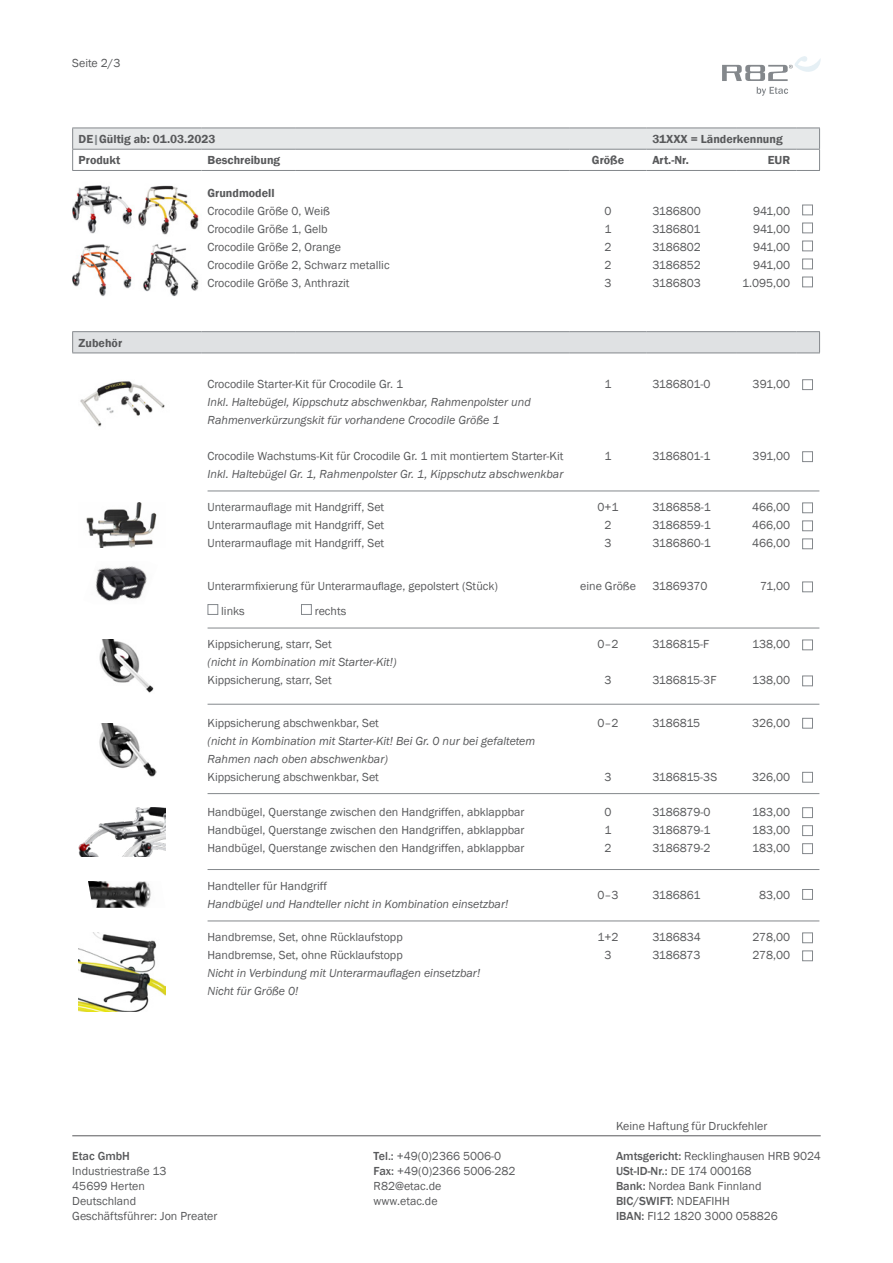
<style>
.page{position:relative;width:893px;height:1263px;background:#fff}
.page>*{position:absolute;margin:0;border:0;box-sizing:border-box;transform-origin:0 0}
.t1{font:12px/18px "Franklin Gothic";color:#58595b;text-align:justify}
.t2{font:italic 12px/18px "Franklin Gothic";color:#58595b}
.t3{font:600 12px "Franklin Gothic";color:#58595b}
.t4{font:500 12px "Franklin Gothic";color:#58595b}
.s1{color:#84888c}
.s2{font-weight:500}
</style>
<div class="page">
<svg style="left:72px;top:128px;width:748px;height:43px"></svg>
<svg style="left:72px;top:331px;width:748px;height:23px;background:#d7d9db"></svg>
<div style="left:802px;top:205px;width:11px;height:10px;border:1px solid #84888c"></div>
<div style="left:802px;top:223px;width:11px;height:10px;border:1px solid #84888c"></div>
<div style="left:802px;top:241px;width:11px;height:10px;border:1px solid #84888c"></div>
<div style="left:802px;top:259px;width:11px;height:10px;border:1px solid #84888c"></div>
<div style="left:802px;top:277px;width:11px;height:10px;border:1px solid #84888c"></div>
<img style="left:80px;top:381px;width:85px;height:46px">
<div style="left:802px;top:379px;width:11px;height:11px;border:1px solid #84888c"></div>
<div style="left:802px;top:451px;width:11px;height:11px;border:1px solid #84888c"></div>
<hr style="left:208px;top:491px;width:611px;height:1px;background:#84888c">
<img style="left:86px;top:502px;width:71px;height:46px">
<div style="left:802px;top:502px;width:11px;height:11px;border:1px solid #84888c"></div>
<div style="left:802px;top:520px;width:11px;height:11px;border:1px solid #84888c"></div>
<div style="left:802px;top:538px;width:11px;height:11px;border:1px solid #84888c"></div>
<img style="left:95px;top:566px;width:52px;height:35px">
<div style="left:802px;top:581px;width:11px;height:11px;border:1px solid #84888c"></div>
<div style="left:208px;top:604px;width:10px;height:11px;border:1px solid #84888c"></div>
<div style="left:301px;top:604px;width:11px;height:11px;border:1px solid #84888c"></div>
<hr style="left:208px;top:628px;width:611px;height:1px;background:#84888c">
<img style="left:99px;top:640px;width:55px;height:53px">
<div style="left:802px;top:640px;width:11px;height:10px;border:1px solid #84888c"></div>
<div style="left:802px;top:676px;width:11px;height:10px;border:1px solid #84888c"></div>
<hr style="left:208px;top:704px;width:611px;height:1px;background:#84888c">
<img style="left:99px;top:723px;width:57px;height:54px">
<div style="left:802px;top:718px;width:11px;height:10px;border:1px solid #84888c"></div>
<div style="left:802px;top:772px;width:11px;height:10px;border:1px solid #84888c"></div>
<hr style="left:208px;top:793px;width:611px;height:1px;background:#84888c">
<img style="left:79px;top:807px;width:86px;height:49px">
<div style="left:802px;top:807px;width:11px;height:11px;border:1px solid #84888c"></div>
<div style="left:802px;top:825px;width:11px;height:11px;border:1px solid #84888c"></div>
<div style="left:802px;top:843px;width:11px;height:11px;border:1px solid #84888c"></div>
<hr style="left:208px;top:869px;width:611px;height:1px;background:#84888c">
<img style="left:88px;top:881px;width:63px;height:27px">
<div style="left:802px;top:889px;width:11px;height:11px;border:1px solid #84888c"></div>
<hr style="left:208px;top:920px;width:611px;height:1px;background:#84888c">
<img style="left:79px;top:932px;width:86px;height:79px">
<div style="left:802px;top:932px;width:11px;height:11px;border:1px solid #84888c"></div>
<div style="left:802px;top:950px;width:11px;height:11px;border:1px solid #84888c"></div>
<svg style="left:722px;top:56px;width:99px;height:25px"></svg>
<svg style="left:757px;top:87px;width:31px;height:9px"></svg>
<hr style="left:72px;top:1135px;width:749px;height:1px;background:#58595b">
<img style="left:72px;top:185px;width:127px;height:112px">
<p class="t1" style="left:72px;top:54px;width:50px">Seite 2/3</p>
<p class="t3" style="left:79px;top:131px;width:138px">DE<span class="s1">|</span>Gültig ab: 01.03.2023</p>
<p class="t3" style="left:652px;top:131px;width:132px">31XXX = Länderkennung</p>
<p class="t3" style="left:79px;top:153px;width:43px">Produkt</p>
<p class="t3" style="left:208px;top:153px;width:74px">Beschreibung</p>
<p class="t3" style="left:592px;top:153px;width:34px">Größe</p>
<p class="t3" style="left:652px;top:153px;width:38px">Art.-Nr.</p>
<p class="t3" style="left:768px;top:153px;width:24px">EUR</p>
<p class="t3" style="left:208px;top:186px;width:69px">Grundmodell</p>
<p class="t1" style="left:208px;top:202px;width:184px;text-align:left">Crocodile Größe 0, Weiß<br>Crocodile Größe 1, Gelb<br>Crocodile Größe 2, Orange<br>Crocodile Größe 2, Schwarz metallic<br>Crocodile Größe 3, Anthrazit</p>
<p class="t1" style="left:605px;top:202px;width:9px">0<br>1<br>2<br>2<br>3</p>
<p class="t1" style="left:652px;top:202px;width:50px">3186800<br>3186801<br>3186802<br>3186852<br>3186803</p>
<p class="t1" style="left:742px;top:202px;width:50px;text-align:right">941,00<br>941,00<br>941,00<br>941,00<br>1.095,00</p>
<p class="t3" style="left:79px;top:335px;width:45px">Zubehör</p>
<p class="t1" style="left:208px;top:375px;width:197px">Crocodile Starter-Kit für Crocodile Gr. 1</p>
<p class="t2" style="left:208px;top:393px;width:325px">Inkl. Haltebügel, Kippschutz abschwenkbar, Rahmenpolster und<br>Rahmenverkürzungskit für vorhandene Crocodile Größe 1</p>
<p class="t1" style="left:208px;top:447px;width:357px">Crocodile Wachstums-Kit für Crocodile Gr. 1 mit montiertem Starter-Kit</p>
<p class="t2" style="left:208px;top:465px;width:357px">Inkl. Haltebügel Gr. 1, Rahmenpolster Gr. 1, Kippschutz abschwenkbar</p>
<p class="t1" style="left:605px;top:375px;width:9px">1</p>
<p class="t1" style="left:605px;top:447px;width:9px">1</p>
<p class="t1" style="left:652px;top:375px;width:60px">3186801-0</p>
<p class="t1" style="left:652px;top:447px;width:60px">3186801-1</p>
<p class="t1" style="left:753px;top:375px;width:39px">391,00</p>
<p class="t1" style="left:753px;top:447px;width:39px">391,00</p>
<p class="t1" style="left:208px;top:498px;width:178px">Unterarmauflage mit Handgriff, Set Unterarmauflage mit Handgriff, Set Unterarmauflage mit Handgriff, Set</p>
<p class="t1" style="left:597px;top:498px;width:23px;text-align:center">0+1<br>2<br>3</p>
<p class="t1" style="left:652px;top:498px;width:60px">3186858-1<br>3186859-1<br>3186860-1</p>
<p class="t1" style="left:752px;top:498px;width:40px">466,00<br>466,00<br>466,00</p>
<p class="t1" style="left:208px;top:577px;width:292px">Unterarmfixierung für Unterarmauflage, gepolstert (Stück)</p>
<p class="t1" style="left:580px;top:577px;width:57px">eine Größe</p>
<p class="t1" style="left:652px;top:577px;width:57px">31869370</p>
<p class="t1" style="left:760px;top:577px;width:32px">71,00</p>
<p class="t1" style="left:221px;top:602px;width:25px">links</p>
<p class="t1" style="left:315px;top:602px;width:33px">rechts</p>
<p class="t1" style="left:208px;top:635px;width:126px">Kippsicherung, starr, Set</p>
<p class="t2" style="left:208px;top:653px;width:191px">(nicht in Kombination mit Starter-Kit!)</p>
<p class="t1" style="left:208px;top:671px;width:126px">Kippsicherung, starr, Set</p>
<p class="t1" style="left:597px;top:635px;width:23px">0–2</p>
<p class="t1" style="left:605px;top:671px;width:9px">3</p>
<p class="t1" style="left:652px;top:635px;width:59px">3186815-F</p>
<p class="t1" style="left:652px;top:671px;width:66px">3186815-3F</p>
<p class="t1" style="left:752px;top:635px;width:40px">138,00</p>
<p class="t1" style="left:752px;top:671px;width:40px">138,00</p>
<p class="t1" style="left:208px;top:715px;width:173px">Kippsicherung abschwenkbar, Set</p>
<p class="t2" style="left:208px;top:733px;width:329px">(nicht in Kombination mit Starter-Kit! Bei Gr. 0 nur bei gefaltetem<br>Rahmen nach oben abschwenkbar)</p>
<p class="t1" style="left:208px;top:769px;width:173px">Kippsicherung abschwenkbar, Set</p>
<p class="t1" style="left:597px;top:715px;width:23px">0–2</p>
<p class="t1" style="left:605px;top:769px;width:9px">3</p>
<p class="t1" style="left:652px;top:715px;width:49px">3186815</p>
<p class="t1" style="left:652px;top:769px;width:66px">3186815-3S</p>
<p class="t1" style="left:752px;top:715px;width:40px">326,00</p>
<p class="t1" style="left:752px;top:769px;width:40px">326,00</p>
<p class="t1" style="left:208px;top:803px;width:318px">Handbügel, Querstange zwischen den Handgriffen, abklappbar Handbügel, Querstange zwischen den Handgriffen, abklappbar Handbügel, Querstange zwischen den Handgriffen, abklappbar</p>
<p class="t1" style="left:605px;top:803px;width:9px">0<br>1<br>2</p>
<p class="t1" style="left:652px;top:803px;width:60px">3186879-0<br>3186879-1<br>3186879-2</p>
<p class="t1" style="left:752px;top:803px;width:40px">183,00<br>183,00<br>183,00</p>
<p class="t1" style="left:208px;top:877px;width:121px">Handteller für Handgriff</p>
<p class="t2" style="left:208px;top:895px;width:302px">Handbügel und Handteller nicht in Kombination einsetzbar!</p>
<p class="t1" style="left:597px;top:886px;width:23px">0–3</p>
<p class="t1" style="left:652px;top:886px;width:50px">3186861</p>
<p class="t1" style="left:759px;top:886px;width:33px">83,00</p>
<p class="t1" style="left:208px;top:928px;width:197px">Handbremse, Set, ohne Rücklaufstopp<br>Handbremse, Set, ohne Rücklaufstopp</p>
<p class="t2" style="left:208px;top:964px;width:274px">Nicht in Verbindung mit Unterarmauflagen einsetzbar!<br>Nicht für Größe 0!</p>
<p class="t1" style="left:597px;top:928px;width:23px;text-align:center">1+2<br>3</p>
<p class="t1" style="left:652px;top:928px;width:50px">3186834<br>3186873</p>
<p class="t1" style="left:753px;top:928px;width:39px">278,00<br>278,00</p>
<p class="t1" style="left:616px;top:1117px;width:153px">Keine Haftung für Druckfehler</p>
<p class="t4" style="left:72px;top:1149px;width:59px">Etac GmbH</p>
<p class="t1" style="left:72px;top:1164px;width:147px;line-height:15px;text-align:left">Industriestraße 13<br>45699 Herten<br>Deutschland<br>Geschäftsführer: Jon Preater</p>
<p class="t1" style="left:374px;top:1149px;width:143px;line-height:15px;text-align:left"><span class="s2">Tel.:</span> +49(0)2366 5006-0<br><span class="s2">Fax:</span> +49(0)2366 5006-282<br>R82@etac.de<br>www.etac.de</p>
<p class="t1" style="left:616px;top:1149px;width:206px;line-height:15px;text-align:left"><span class="s2">Amtsgericht:</span> Recklinghausen HRB 9024<br><span class="s2">USt-ID-Nr.:</span> DE 174 000168<br><span class="s2">Bank:</span> Nordea Bank Finnland<br><span class="s2">BIC/SWIFT:</span> NDEAFIHH<br><span class="s2">IBAN:</span> FI12 1820 3000 058826</p>
</div>
